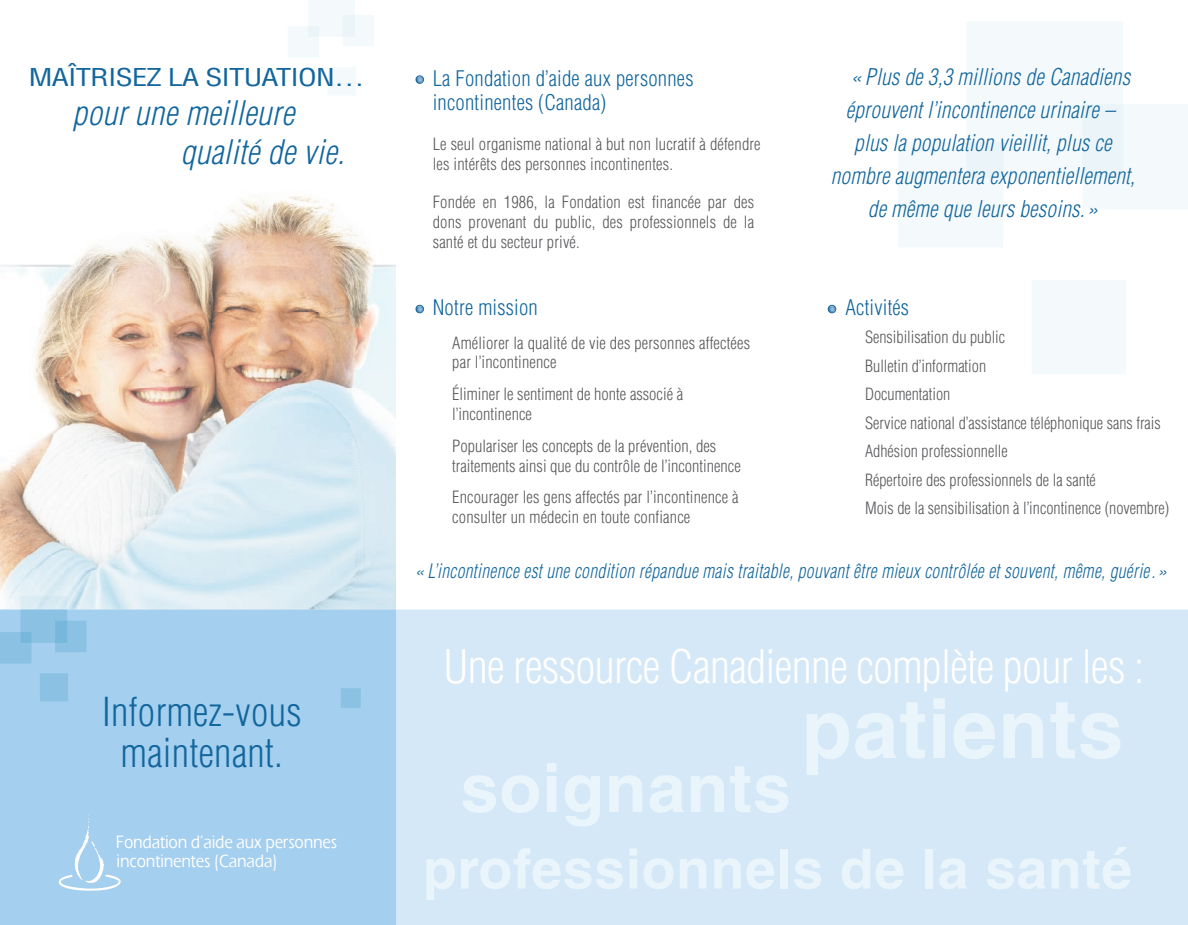
<style>
.page{position:relative;width:1188px;height:925px;background:#fff}
.page>*{position:absolute;margin:0;border:0;box-sizing:border-box;transform-origin:0 0}
.t1{font:700 82.5px "Helvetica";letter-spacing:.01em;color:#eaf4fb}
.t2{font:700 67.5px "Helvetica";letter-spacing:.01em;color:#eaf4fb}
.t3{font:700 55.5px "Helvetica";letter-spacing:.01em;color:#eaf4fb}
.t4{font:300 condensed 45px "Helvetica";letter-spacing:-.015em;color:#fff}
.t5{font:300 condensed 39px/40.5px "Helvetica";letter-spacing:.01em;color:#12669d;text-align:center}
.t6{font:italic 300 condensed 33px/39px "Helvetica";letter-spacing:.01em;color:#12669d}
.t7{font:condensed 24px "Helvetica";letter-spacing:-.025em;color:#12669d;scale:1.27 1}
.t8{font:italic 300 condensed 22.5px "Helvetica";letter-spacing:.01em;color:#12669d;scale:.96 1}
.t9{font:300 condensed 21px/24px "Helvetica";letter-spacing:.01em;color:#12669d}
.t10{font:italic 300 condensed 19.5px "Helvetica";letter-spacing:.02em;color:#12669d;scale:.96 1}
.t11{font:500 18.45px/18.5px "Eras ITC";color:#fff;scale:.84 1}
.t12{font:300 condensed 16.5px/19.8px "Helvetica";color:#57585a}
</style>
<div class="page">
<div style="left:0;top:609px;width:396px;height:316px;background:#a4cfee"></div>
<div style="left:396px;top:609px;width:792px;height:316px;background:#d4e8f7"></div>
<div style="left:0;top:632px;width:32px;height:31px;background:#8bc2e4"></div>
<svg style="left:20px;top:609px;width:47px;height:34px"></svg>
<div style="left:40px;top:673px;width:28px;height:28px;background:#8bc2e4"></div>
<div style="left:341px;top:688px;width:20px;height:20px;background:#8bc2e4"></div>
<div style="left:55px;top:620px;width:32px;height:32px;background:linear-gradient(to right,#7bbadd,#8fc4e6)"></div>
<div style="left:898px;top:142px;width:106px;height:105px;background:#f4f9fb"></div>
<div style="left:966px;top:21px;width:157px;height:157px;background:#f4f9fb"></div>
<div style="left:1032px;top:280px;width:94px;height:94px;background:#f4f9fb"></div>
<div style="left:1082px;top:104px;width:106px;height:105px;background:#f4f9fb"></div>
<div style="left:416px;top:305px;width:8px;height:8px;border:1px solid #12669d;border-radius:50%"></div>
<svg style="left:416px;top:305px;width:7px;height:8px"></svg>
<svg style="left:828px;top:305px;width:8px;height:8px"></svg>
<div style="left:416px;top:76px;width:8px;height:8px;border:1px solid #12669d;border-radius:50%"></div>
<svg style="left:416px;top:76px;width:7px;height:7px"></svg>
<svg style="left:59px;top:815px;width:62px;height:75px"></svg>
<div style="left:288px;top:26px;width:31px;height:32px;background:#f4f9fb"></div>
<div style="left:308px;top:0;width:47px;height:37px;background:#f4f9fb"></div>
<div style="left:328px;top:67px;width:28px;height:29px;background:#f4f9fb"></div>
<div style="left:343px;top:15px;width:31px;height:31px;background:#f4f9fb"></div>
<img style="left:0;top:196px;width:396px;height:413px">
<h3 class="t7" style="left:29px;top:62px;width:266px">MAÎTRISEZ LA SITUATION…</h3>
<h3 class="t6" style="left:180px;top:93px;width:166px;text-indent:-108px">pour une meilleure qualité de vie.</h3>
<h3 class="t5" style="left:102px;top:691px;width:201px">Informez-vous maintenant.</h3>
<p class="t11" style="left:116px;top:833px;width:266px">Fondation d’aide aux personnes incontinentes (Canada)</p>
<p class="t9" style="left:433px;top:66px;width:262px">La Fondation d’aide aux personnes incontinentes (Canada)</p>
<p class="t12" style="left:433px;top:134px;width:329px">Le seul organisme national à but non lucratif à défendre les intérêts des personnes incontinentes.</p>
<p class="t12" style="left:433px;top:192px;width:323px;text-align:justify">Fondée en 1986, la Fondation est financée par des dons provenant du public, des professionnels de la santé et du secteur privé.</p>
<p class="t9" style="left:433px;top:295px;width:107px">Notre mission</p>
<p class="t12" style="left:452px;top:332px;width:299px">Améliorer la qualité de vie des personnes affectées par l’incontinence</p>
<p class="t12" style="left:452px;top:384px;width:232px">Éliminer le sentiment de honte associé à l’incontinence</p>
<p class="t12" style="left:452px;top:436px;width:290px">Populariser les concepts de la prévention, des traitements ainsi que du contrôle de l’incontinence</p>
<p class="t12" style="left:452px;top:487px;width:288px">Encourager les gens affectés par l’incontinence à consulter un médecin en toute confiance</p>
<h3 class="t8" style="left:851px;top:63px;width:293px">« Plus de 3,3 millions de Canadiens</h3>
<h3 class="t8" style="left:846px;top:96px;width:282px">éprouvent l’incontinence urinaire –</h3>
<h3 class="t8" style="left:854px;top:129px;width:270px">plus la population vieillit, plus ce</h3>
<h3 class="t8" style="left:831px;top:162px;width:318px">nombre augmentera exponentiellement,</h3>
<h3 class="t8" style="left:868px;top:195px;width:241px">de même que leurs besoins.»</h3>
<p class="t9" style="left:846px;top:295px;width:65px">Activités</p>
<p class="t12" style="left:865px;top:323px;width:306px;line-height:28.5px">Sensibilisation du public<br>Bulletin d’information<br>Documentation<br>Service national d’assistance téléphonique sans frais Adhésion professionnelle<br>Répertoire des professionnels de la santé<br>Mois de la sensibilisation à l’incontinence (novembre)</p>
<p class="t10" style="left:415px;top:559px;width:785px">« L’incontinence est une condition répandue mais traitable, pouvant être mieux contrôlée et souvent, même, guérie.»</p>
<h3 class="t4" style="left:443px;top:638px;width:702px">Une ressource Canadienne complète pour les :</h3>
<h1 class="t1" style="left:801px;top:678px;width:324px">patients</h1>
<h2 class="t2" style="left:460px;top:747px;width:332px">soignants</h2>
<h3 class="t3" style="left:423px;top:835px;width:711px">professionnels de la santé</h3>
</div>
